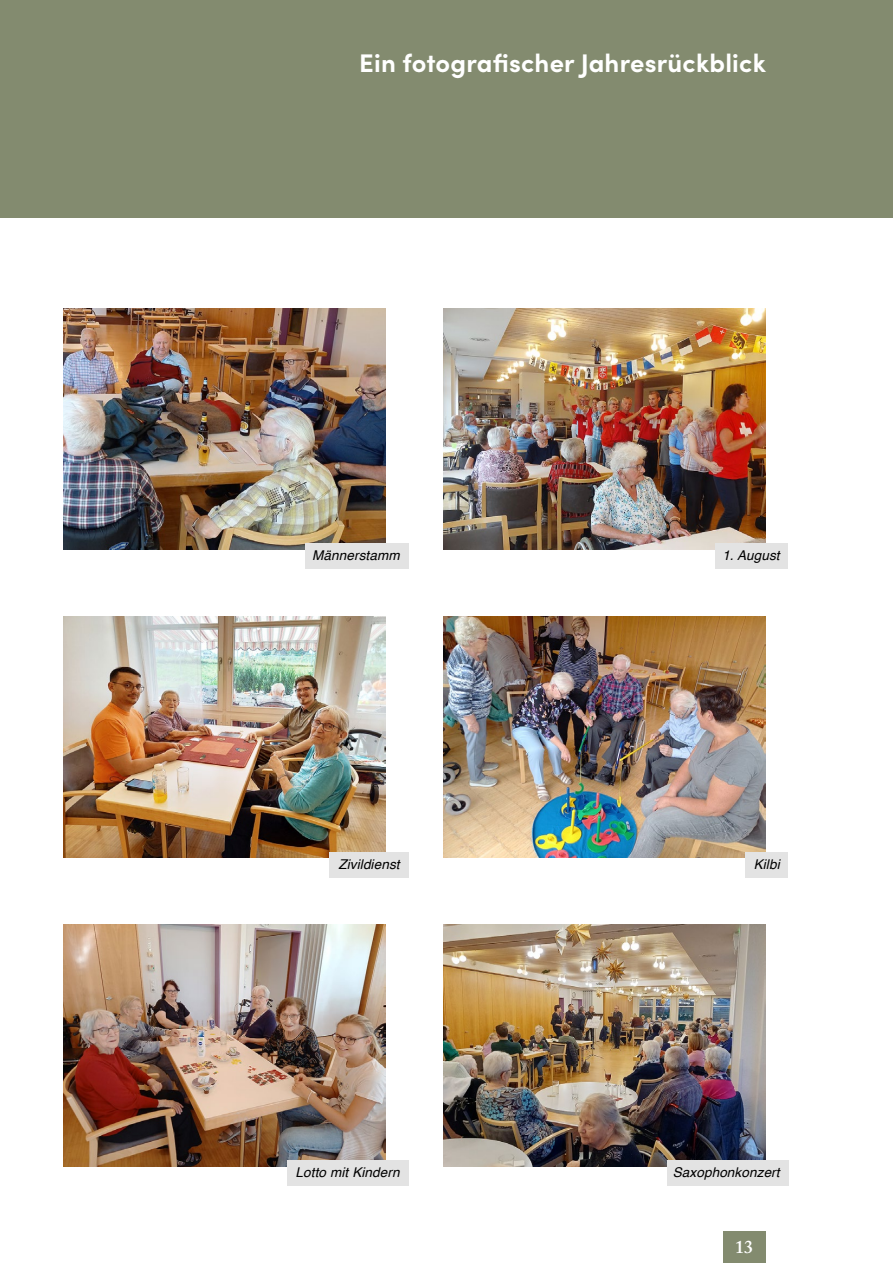
<style>
.page{position:relative;width:893px;height:1263px;background:#fff}
.page>*{position:absolute;margin:0;border:0;box-sizing:border-box;transform-origin:0 0}
.t1{font:700 25.5px "Sofia Pro";letter-spacing:.01em;color:#fff}
.t2{font:600 18px "Adobe Caslon Pro";color:#fff}
.t3{font:italic 13.5px "Helvetica";letter-spacing:.01em;color:#000}
</style>
<div class="page">
<div style="left:723px;top:1231px;width:42px;height:32px;background:#838b6f"></div>
<div style="left:0;top:0;width:893px;height:217px;background:#838b6f"></div>
<img style="left:64px;top:617px;width:321px;height:241px">
<img style="left:444px;top:308px;width:321px;height:241px">
<img style="left:444px;top:617px;width:321px;height:241px">
<img style="left:64px;top:308px;width:321px;height:241px">
<img style="left:444px;top:925px;width:321px;height:241px">
<img style="left:64px;top:925px;width:321px;height:241px">
<div style="left:329px;top:852px;width:79px;height:25px;background:#e3e3e3"></div>
<div style="left:287px;top:1160px;width:121px;height:26px;background:#e3e3e3"></div>
<div style="left:305px;top:544px;width:103px;height:25px;background:#e3e3e3"></div>
<div style="left:746px;top:852px;width:42px;height:25px;background:#e3e3e3"></div>
<div style="left:667px;top:1160px;width:121px;height:26px;background:#e3e3e3"></div>
<div style="left:715px;top:544px;width:73px;height:25px;background:#e3e3e3"></div>
<h1 class="t1" style="left:359px;top:43px;width:408px">Ein fotografischer Jahresrückblick</h1>
<p class="t3" style="left:312px;top:545px;width:89px">Männerstamm</p>
<p class="t3" style="left:722px;top:545px;width:59px">1. August</p>
<p class="t3" style="left:338px;top:853px;width:63px">Zivildienst</p>
<p class="t3" style="left:754px;top:853px;width:28px">Kilbi</p>
<p class="t3" style="left:295px;top:1161px;width:106px">Lotto mit Kindern</p>
<p class="t3" style="left:673px;top:1161px;width:108px">Saxophonkonzert</p>
<h2 class="t2" style="left:735px;top:1236px;width:19px">13</h2>
</div>
